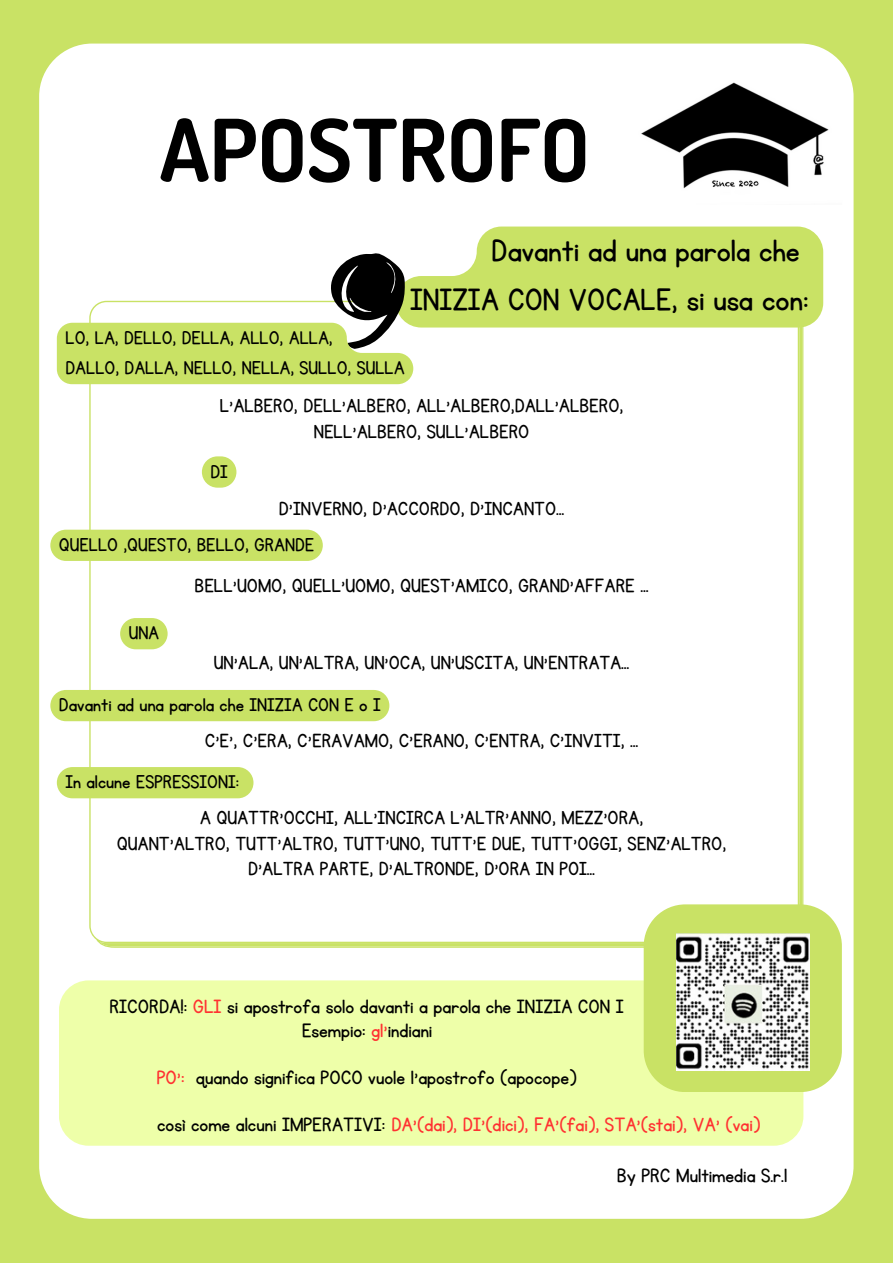
<style>
.page{position:relative;width:893px;height:1264px;background:#fff}
.page>*{position:absolute;margin:0;border:0;box-sizing:border-box;transform-origin:0 0}
.t1{font:700 86.4px "Dosis";color:#000}
.t2{font:36px "KG Primary Penmanship";color:#000}
.t3{font:22.5px "KG Primary Penmanship";color:#000}
.t4{font:22.5px "KG Primary Penmanship";color:#ff3131}
.t5{font:22.05px/25.8px "KG Primary Penmanship";color:#000;text-align:center}
.t6{font:21.6px "KG Primary Penmanship";color:#000}
.s1{color:#ff3131}
.s2{color:#000}
</style>
<div class="page">
<div style="left:0;top:0;width:892px;height:1262px;background:#c9e265"></div>
<div style="left:39px;top:44px;width:814px;height:1174px;background:#fff;border-radius:53px"></div>
<svg style="left:89px;top:384px;width:714px;height:563px"></svg>
<img style="left:641px;top:82px;width:188px;height:107px">
<div style="left:59px;top:980px;width:744px;height:165px;background:#eeffa9;border-radius:30px"></div>
<svg style="left:643px;top:904px;width:198px;height:188px;background:#cde472"></svg>
<img style="left:676px;top:933px;width:133px;height:137px">
<div style="left:57px;top:767px;width:196px;height:31px;background:#c9e265;border-radius:16px"></div>
<div style="left:50px;top:690px;width:339px;height:31px;background:#c9e265;border-radius:16px"></div>
<svg style="left:120px;top:618px;width:48px;height:31px"></svg>
<div style="left:50px;top:529px;width:273px;height:32px;background:#c9e265;border-radius:16px"></div>
<svg style="left:202px;top:456px;width:34px;height:31px"></svg>
<svg style="left:57px;top:226px;width:766px;height:158px"></svg>
<p class="t1" style="left:160px;top:93px;width:431px">APOSTROFO</p>
<p class="t2" style="left:491px;top:233px;width:310px">Davanti ad una parola che</p>
<p class="t2" style="left:410px;top:282px;width:400px">INIZIA CON VOCALE, si usa con:</p>
<p class="t6" style="left:65px;top:327px;width:269px">LO, LA, DELLO, DELLA, ALLO, ALLA,</p>
<p class="t6" style="left:65px;top:357px;width:340px">DALLO, DALLA, NELLO, NELLA, SULLO, SULLA</p>
<p class="t5" style="left:220px;top:393px;width:405px">L’ALBERO, DELL’ALBERO, ALL’ALBERO,DALL’ALBERO,</p>
<p class="t5" style="left:314px;top:419px;width:217px">NELL’ALBERO, SULL’ALBERO</p>
<p class="t6" style="left:210px;top:461px;width:19px">DI</p>
<p class="t5" style="left:279px;top:496px;width:287px">D’INVERNO, D’ACCORDO, D’INCANTO…</p>
<p class="t6" style="left:59px;top:534px;width:257px">QUELLO ,QUESTO, BELLO, GRANDE</p>
<p class="t6" style="left:129px;top:622px;width:32px">UNA</p>
<p class="t5" style="left:195px;top:573px;width:455px">BELL’UOMO, QUELL’UOMO, QUEST’AMICO, GRAND’AFFARE …</p>
<p class="t5" style="left:214px;top:650px;width:417px">UN’ALA, UN’ALTRA, UN’OCA, UN’USCITA, UN’ENTRATA…</p>
<p class="t6" style="left:59px;top:694px;width:323px">Davanti ad una parola che INIZIA CON E o I</p>
<p class="t5" style="left:205px;top:728px;width:435px">C’E’, C’ERA, C’ERAVAMO, C’ERANO, C’ENTRA, C’INVITI, …</p>
<p class="t6" style="left:65px;top:771px;width:175px">In alcune ESPRESSIONI:</p>
<p class="t5" style="left:200px;top:805px;width:445px">A QUATTR’OCCHI, ALL’INCIRCA L’ALTR’ANNO, MEZZ’ORA,</p>
<p class="t5" style="left:117px;top:831px;width:611px">QUANT’ALTRO, TUTT’ALTRO, TUTT’UNO, TUTT’E DUE, TUTT’OGGI, SENZ’ALTRO,<br>D’ALTRA PARTE, D’ALTRONDE, D’ORA IN POI…</p>
<p class="t3" style="left:109px;top:996px;width:516px">RICORDA!: <span class="s1">GLI</span> si apostrofa solo davanti a parola che INIZIA CON I</p>
<p class="t3" style="left:302px;top:1019px;width:132px">Esempio: <span class="s1">gl’</span>indiani</p>
<p class="t3" style="left:157px;top:1066px;width:421px"><span class="s1">PO’:</span> quando significa POCO vuole l’apostrofo (apocope)</p>
<p class="t4" style="left:157px;top:1114px;width:604px"><span class="s2">così come alcuni IMPERATIVI:</span> DA’(dai), DI’(dici), FA’(fai), STA’(stai), VA’ (vai)</p>
<p class="t3" style="left:616px;top:1164px;width:172px">By PRC Multimedia S.r.l</p>
</div>
